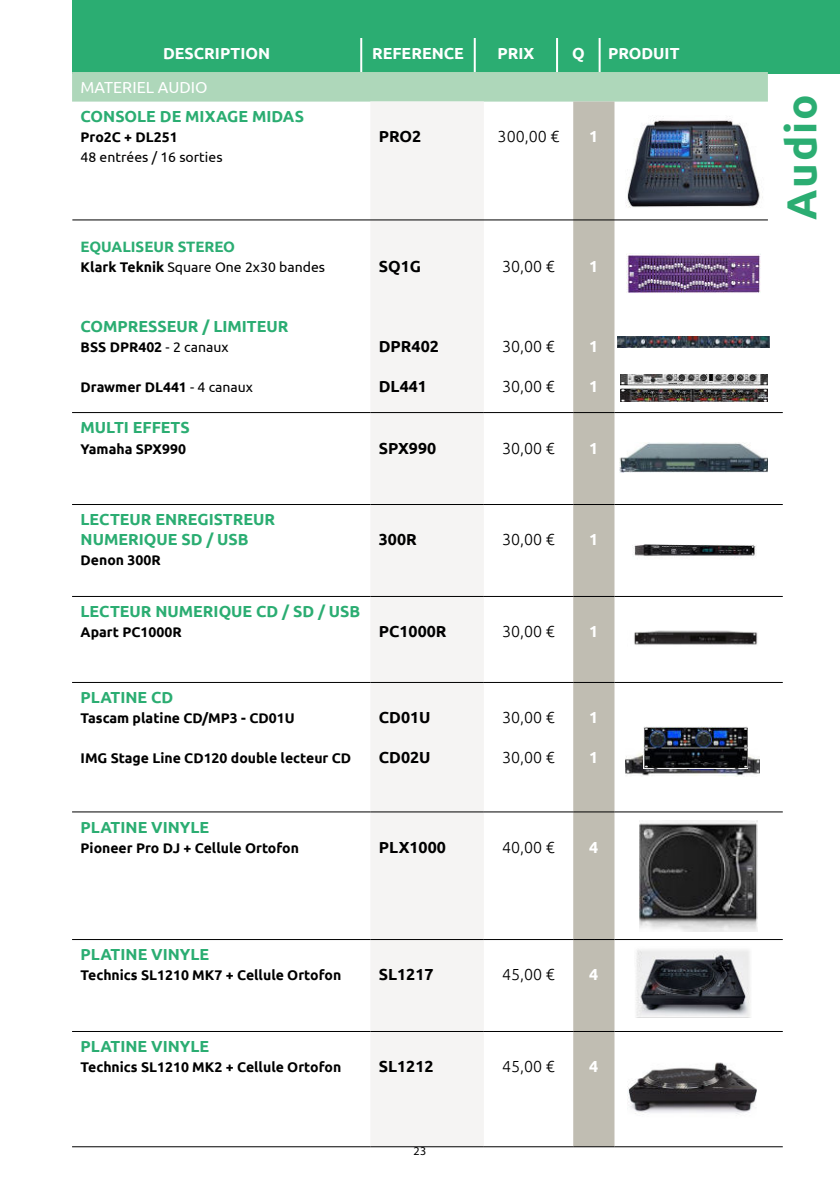
<style>
.page{position:relative;width:840px;height:1191px;background:#fff}
.page>*{position:absolute;margin:0;border:0;box-sizing:border-box;transform-origin:0 0}
.t1{font:700 42px "Ubuntu";letter-spacing:.04em;color:#2bad72}
.t2{font:700 16px/20px "Ubuntu";color:#2bad72}
.t3{font:300 16px "Ubuntu";color:#000}
.t4{font:700 16px "Ubuntu";color:#000}
.t5{font:700 16px "Ubuntu";color:#fff}
.t6{font:16px "Ubuntu";color:#fff}
.t7{font:700 15px "Ubuntu";color:#2bad72}
.t8{font:700 14px "Ubuntu";color:#000}
.t9{font:14px "Ubuntu";color:#000}
.t10{font:12px "Myriad Pro";color:#000}
.s1{font-weight:700}
.s2{font-weight:400}
</style>
<div class="page">
<div style="left:72px;top:0;width:767px;height:73px;background:#2bad72"></div>
<svg style="left:72px;top:38px;width:695px;height:64px"></svg>
<hr style="left:360px;top:38px;width:2px;height:34px;background:#fff">
<hr style="left:473px;top:38px;width:2px;height:34px;background:#fff">
<hr style="left:555px;top:38px;width:2px;height:34px;background:#fff">
<hr style="left:598px;top:38px;width:2px;height:34px;background:#fff">
<div style="left:370px;top:101px;width:113px;height:1045px;background:#f5f4f3"></div>
<div style="left:573px;top:101px;width:41px;height:1045px;background:#c0bdb2"></div>
<hr style="left:72px;top:412px;width:298px;height:1px;background:#000">
<hr style="left:370px;top:412px;width:113px;height:1px;background:#000">
<hr style="left:483px;top:412px;width:90px;height:1px;background:#000">
<hr style="left:573px;top:412px;width:41px;height:1px;background:#000">
<hr style="left:614px;top:412px;width:168px;height:1px;background:#000">
<hr style="left:72px;top:504px;width:298px;height:1px;background:#000">
<hr style="left:370px;top:504px;width:113px;height:1px;background:#000">
<hr style="left:483px;top:504px;width:90px;height:1px;background:#000">
<hr style="left:573px;top:504px;width:41px;height:1px;background:#000">
<hr style="left:614px;top:504px;width:168px;height:1px;background:#000">
<hr style="left:72px;top:596px;width:298px;height:1px;background:#000">
<hr style="left:370px;top:596px;width:113px;height:1px;background:#000">
<hr style="left:483px;top:596px;width:90px;height:1px;background:#000">
<hr style="left:573px;top:596px;width:41px;height:1px;background:#000">
<hr style="left:614px;top:596px;width:168px;height:1px;background:#000">
<hr style="left:72px;top:682px;width:298px;height:1px;background:#000">
<hr style="left:370px;top:682px;width:113px;height:1px;background:#000">
<hr style="left:483px;top:682px;width:90px;height:1px;background:#000">
<hr style="left:573px;top:682px;width:41px;height:1px;background:#000">
<hr style="left:614px;top:682px;width:168px;height:1px;background:#000">
<hr style="left:72px;top:811px;width:298px;height:1px;background:#000">
<hr style="left:370px;top:811px;width:113px;height:1px;background:#000">
<hr style="left:483px;top:811px;width:90px;height:1px;background:#000">
<hr style="left:573px;top:811px;width:41px;height:1px;background:#000">
<hr style="left:614px;top:811px;width:168px;height:1px;background:#000">
<hr style="left:72px;top:939px;width:298px;height:1px;background:#000">
<hr style="left:370px;top:939px;width:113px;height:1px;background:#000">
<hr style="left:483px;top:939px;width:90px;height:1px;background:#000">
<hr style="left:573px;top:939px;width:41px;height:1px;background:#000">
<hr style="left:614px;top:939px;width:168px;height:1px;background:#000">
<hr style="left:72px;top:1031px;width:298px;height:1px;background:#000">
<hr style="left:370px;top:1031px;width:113px;height:1px;background:#000">
<hr style="left:483px;top:1031px;width:90px;height:1px;background:#000">
<hr style="left:573px;top:1031px;width:41px;height:1px;background:#000">
<hr style="left:614px;top:1031px;width:168px;height:1px;background:#000">
<hr style="left:72px;top:1146px;width:298px;height:1px;background:#000">
<hr style="left:370px;top:1146px;width:113px;height:1px;background:#000">
<hr style="left:483px;top:1146px;width:90px;height:1px;background:#000">
<hr style="left:573px;top:1146px;width:41px;height:1px;background:#000">
<hr style="left:614px;top:1146px;width:168px;height:1px;background:#000">
<img style="left:625px;top:748px;width:134px;height:28px">
<img style="left:639px;top:820px;width:118px;height:111px">
<hr style="left:72px;top:220px;width:695px;height:1px;background:#000">
<img style="left:626px;top:116px;width:137px;height:92px">
<img style="left:626px;top:253px;width:134px;height:40px">
<img style="left:620px;top:374px;width:146px;height:27px">
<img style="left:617px;top:336px;width:152px;height:12px">
<img style="left:619px;top:442px;width:147px;height:30px">
<img style="left:632px;top:544px;width:123px;height:12px">
<img style="left:643px;top:726px;width:104px;height:42px">
<img style="left:627px;top:1062px;width:128px;height:52px">
<img style="left:636px;top:949px;width:114px;height:69px">
<img style="left:634px;top:630px;width:124px;height:15px">
<p class="t5" style="left:163px;top:46px;width:109px">DESCRIPTION</p>
<p class="t5" style="left:372px;top:46px;width:93px">REFERENCE</p>
<p class="t5" style="left:497px;top:46px;width:38px">PRIX</p>
<p class="t5" style="left:571px;top:46px;width:14px">Q</p>
<p class="t5" style="left:607px;top:46px;width:73px">PRODUIT</p>
<p class="t6" style="left:80px;top:80px;width:128px">MATERIEL AUDIO</p>
<p class="t2" style="left:81px;top:108px;width:225px">CONSOLE DE MIXAGE MIDAS</p>
<p class="t8" style="left:81px;top:131px;width:99px">Pro2C + DL251</p>
<p class="t9" style="left:81px;top:151px;width:143px">48 entrées / 16 sorties</p>
<p class="t4" style="left:378px;top:130px;width:44px">PRO2</p>
<p class="t3" style="left:497px;top:130px;width:63px">300,00 €</p>
<p class="t5" style="left:589px;top:130px;width:11px">1</p>
<p class="t7" style="left:81px;top:240px;width:156px">EQUALISEUR STEREO</p>
<p class="t9" style="left:81px;top:261px;width:246px"><span class="s1">Klark Teknik</span> Square One 2x30 bandes</p>
<p class="t4" style="left:378px;top:259px;width:44px">SQ1G</p>
<p class="t3" style="left:502px;top:260px;width:54px">30,00 €</p>
<p class="t5" style="left:589px;top:259px;width:11px">1</p>
<p class="t2" style="left:80px;top:317px;width:209px">COMPRESSEUR / LIMITEUR</p>
<p class="t8" style="left:81px;top:340px;width:149px">BSS DPR402 <span class="s2">- 2 canaux</span></p>
<p class="t8" style="left:81px;top:380px;width:174px">Drawmer DL441 <span class="s2">- 4 canaux</span></p>
<p class="t4" style="left:378px;top:339px;width:62px">DPR402</p>
<p class="t4" style="left:378px;top:379px;width:50px">DL441</p>
<p class="t3" style="left:502px;top:340px;width:54px">30,00 €</p>
<p class="t3" style="left:502px;top:380px;width:54px">30,00 €</p>
<p class="t5" style="left:589px;top:339px;width:11px">1</p>
<p class="t5" style="left:589px;top:379px;width:11px">1</p>
<p class="t2" style="left:80px;top:418px;width:111px">MULTI EFFETS</p>
<p class="t8" style="left:81px;top:442px;width:107px">Yamaha SPX990</p>
<p class="t4" style="left:378px;top:441px;width:59px">SPX990</p>
<p class="t3" style="left:502px;top:441px;width:54px">30,00 €</p>
<p class="t5" style="left:589px;top:441px;width:11px">1</p>
<p class="t2" style="left:80px;top:510px;width:196px">LECTEUR ENREGISTREUR<br>NUMERIQUE SD / USB</p>
<p class="t8" style="left:81px;top:554px;width:82px">Denon 300R</p>
<p class="t4" style="left:378px;top:532px;width:39px">300R</p>
<p class="t3" style="left:502px;top:533px;width:54px">30,00 €</p>
<p class="t5" style="left:589px;top:532px;width:11px">1</p>
<p class="t2" style="left:80px;top:602px;width:281px">LECTEUR NUMERIQUE CD / SD / USB</p>
<p class="t8" style="left:81px;top:626px;width:103px">Apart PC1000R</p>
<p class="t4" style="left:378px;top:624px;width:69px">PC1000R</p>
<p class="t3" style="left:502px;top:625px;width:54px">30,00 €</p>
<p class="t5" style="left:589px;top:624px;width:11px">1</p>
<p class="t2" style="left:80px;top:688px;width:94px">PLATINE CD</p>
<p class="t8" style="left:81px;top:712px;width:215px">Tascam platine CD/MP3 - CD01U</p>
<p class="t8" style="left:81px;top:752px;width:272px">IMG Stage Line CD120 double lecteur CD</p>
<p class="t4" style="left:378px;top:710px;width:53px">CD01U</p>
<p class="t4" style="left:378px;top:750px;width:53px">CD02U</p>
<p class="t3" style="left:502px;top:711px;width:54px">30,00 €</p>
<p class="t3" style="left:502px;top:751px;width:54px">30,00 €</p>
<p class="t5" style="left:589px;top:710px;width:11px">1</p>
<p class="t5" style="left:589px;top:750px;width:11px">1</p>
<p class="t2" style="left:81px;top:818px;width:130px">PLATINE VINYLE</p>
<p class="t8" style="left:81px;top:841px;width:220px">Pioneer Pro DJ + Cellule Ortofon</p>
<p class="t4" style="left:378px;top:840px;width:68px">PLX1000</p>
<p class="t3" style="left:502px;top:841px;width:54px">40,00 €</p>
<p class="t5" style="left:589px;top:840px;width:11px">4</p>
<p class="t2" style="left:81px;top:945px;width:130px">PLATINE VINYLE</p>
<p class="t8" style="left:81px;top:969px;width:262px">Technics SL1210 MK7 + Cellule Ortofon</p>
<p class="t4" style="left:378px;top:967px;width:56px">SL1217</p>
<p class="t3" style="left:502px;top:968px;width:54px">45,00 €</p>
<p class="t5" style="left:589px;top:967px;width:11px">4</p>
<p class="t2" style="left:80px;top:1037px;width:130px">PLATINE VINYLE</p>
<p class="t8" style="left:81px;top:1061px;width:262px">Technics SL1210 MK2 + Cellule Ortofon</p>
<p class="t4" style="left:378px;top:1059px;width:56px">SL1212</p>
<p class="t3" style="left:502px;top:1060px;width:54px">45,00 €</p>
<p class="t5" style="left:589px;top:1059px;width:11px">4</p>
<p class="t10" style="left:413px;top:1143px;width:14px">23</p>
<h1 class="t1" style="left:782px;top:220px;width:126px;rotate:-90deg">Audio</h1>
</div>
